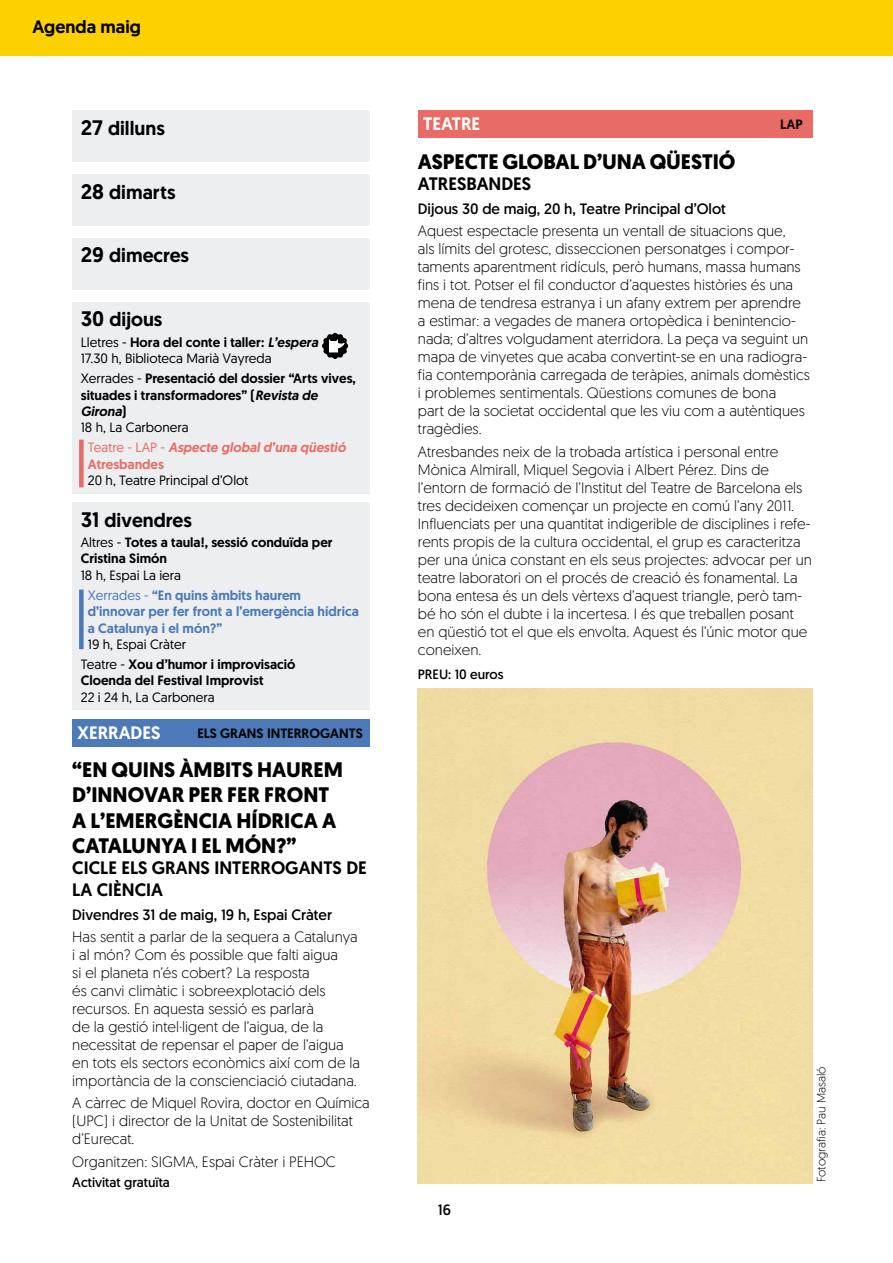
<style>
.page{position:relative;width:893px;height:1263px;background:#fff}
.page>*{position:absolute;margin:0;border:0;box-sizing:border-box;transform-origin:0 0}
.t1{font:700 21px/25.2px "Geomanist";color:#000}
.t2{font:500 19.5px "Geomanist";color:#000}
.t3{font:500 18px/21.6px "Geomanist";color:#000}
.t4{font:500 18px "Geomanist";color:#fff}
.t5{font:300 15px/18px "Geomanist";color:#000}
.t6{font:15px "Geomanist";color:#000}
.t7{font:500 13.5px/16.2px "Geomanist";color:#000}
.t8{font:13.5px/16.2px "Geomanist";color:#000}
.t9{font:500 13.5px/20.4px "Geomanist";color:#4c79b8}
.t10{font:italic 500 13.5px/16.2px "Geomanist";color:#e86c65}
.t11{font:13.5px "Geomanist";color:#000}
.t12{font:300 12px "Geomanist";color:#000}
.s1{font-size:21px}
.s2{font-weight:500}
.s3{font-weight:500;font-style:italic}
.s4{font-weight:400}
.s5{font-style:italic}
.s6{font-weight:400;font-style:normal}
.s7{font-style:normal}
.s8{font-weight:400;color:#000}
</style>
<div class="page">
<div style="left:0;top:0;width:893px;height:55px;background:#fdd100"></div>
<div style="left:72px;top:111px;width:298px;height:51px;background:#edeef0"></div>
<div style="left:72px;top:174px;width:298px;height:51px;background:#edeef0"></div>
<div style="left:72px;top:238px;width:298px;height:51px;background:#edeef0"></div>
<div style="left:72px;top:302px;width:298px;height:191px;background:#edeef0"></div>
<div style="left:79px;top:440px;width:5px;height:47px;background:#e86c65"></div>
<div style="left:418px;top:111px;width:394px;height:27px;background:#e86c65"></div>
<div style="left:72px;top:503px;width:298px;height:207px;background:#edeef0"></div>
<div style="left:79px;top:589px;width:5px;height:60px;background:#4c79b8"></div>
<img style="left:418px;top:688px;width:394px;height:495px">
<svg style="left:322px;top:333px;width:26px;height:26px"></svg>
<div style="left:72px;top:720px;width:298px;height:27px;background:#4c79b8"></div>
<p class="t3" style="left:32px;top:15px;width:110px">Agenda maig</p>
<h2 class="t2" style="left:81px;top:115px;width:86px"><span class="s1">27</span> dilluns</h2>
<h2 class="t2" style="left:81px;top:179px;width:96px"><span class="s1">28</span> dimarts</h2>
<h2 class="t2" style="left:81px;top:243px;width:110px"><span class="s1">29</span> dimecres</h2>
<h2 class="t2" style="left:81px;top:306px;width:83px"><span class="s1">30</span> dijous</h2>
<p class="t8" style="left:81px;top:333px;width:239px">Lletres - <span class="s2">Hora del conte i taller:</span> <span class="s3">L’espera<br></span>17.30 h, Biblioteca Marià Vayreda</p>
<p class="t7" style="left:81px;top:370px;width:277px"><span class="s4">Xerrades -</span> Presentació del dossier “Arts vives, situades i transformadores” (<span class="s5">Revista de<br>Girona</span>)<br><span class="s4">18 h, La Carbonera</span></p>
<p class="t10" style="left:88px;top:439px;width:259px"><span class="s6">Teatre - LAP -</span> Aspecte global d’una qüestió<br><span class="s7">Atresbandes</span></p>
<p class="t8" style="left:88px;top:471px;width:162px">20 h, Teatre Principal d’Olot</p>
<h2 class="t2" style="left:81px;top:507px;width:113px"><span class="s1">31</span> divendres</h2>
<p class="t7" style="left:81px;top:534px;width:253px"><span class="s4">Altres -</span> Totes a taula!, sessió conduïda per<br>Cristina Simón</p>
<p class="t9" style="left:88px;top:565px;width:215px;text-indent:-7px"><span class="s8">18 h, Espai La iera<br></span><span class="s4">Xerrades -</span> “En quins àmbits haurem</p>
<p class="t9" style="left:88px;top:603px;width:272px;line-height:16.2px">d’innovar per fer front a l’emergència hídrica a Catalunya i el món?”</p>
<p class="t7" style="left:81px;top:634px;width:216px;line-height:20.4px;text-indent:7px"><span class="s4">19 h, Espai Cràter<br>Teatre -</span> Xou d’humor i improvisació</p>
<p class="t7" style="left:81px;top:672px;width:184px">Cloenda del Festival Improvist</p>
<p class="t8" style="left:81px;top:688px;width:136px">22 i 24 h, La Carbonera</p>
<p class="t4" style="left:78px;top:721px;width:84px">XERRADES</p>
<h1 class="t1" style="left:72px;top:757px;width:272px">“EN QUINS ÀMBITS HAUREM<br>D’INNOVAR PER FER FRONT<br>A L’EMERGÈNCIA HÍDRICA A<br>CATALUNYA I EL MÓN?”</h1>
<p class="t3" style="left:72px;top:857px;width:296px">CICLE ELS GRANS INTERROGANTS DE<br>LA CIÈNCIA</p>
<p class="t6" style="left:72px;top:905px;width:261px">Divendres 31 de maig, 19 h, Espai Cràter</p>
<p class="t5" style="left:72px;top:927px;width:289px">Has sentit a parlar de la sequera a Catalunya i al món? Com és possible que falti aigua<br>si el planeta n’és cobert? La resposta<br>és canvi climàtic i sobreexplotació dels recursos. En aquesta sessió es parlarà<br>de la gestió intel·ligent de l’aigua, de la necessitat de repensar el paper de l’aigua en tots els sectors econòmics així com de la importància de la conscienciació ciutadana.</p>
<p class="t5" style="left:72px;top:1094px;width:299px">A càrrec de Miquel Rovira, doctor en Química (UPC) i director de la Unitat de Sostenibilitat d’Eurecat.</p>
<p class="t5" style="left:72px;top:1152px;width:265px">Organitzen: SIGMA, Espai Cràter i PEHOC</p>
<p class="t11" style="left:72px;top:1174px;width:99px">Activitat gratuïta</p>
<p class="t7" style="left:197px;top:725px;width:167px">ELS GRANS INTERROGANTS</p>
<p class="t4" style="left:423px;top:112px;width:59px">TEATRE</p>
<h1 class="t1" style="left:418px;top:149px;width:319px">ASPECTE GLOBAL D’UNA QÜESTIÓ</h1>
<p class="t3" style="left:418px;top:173px;width:115px">ATRESBANDES</p>
<p class="t7" style="left:780px;top:116px;width:24px">LAP</p>
<p class="t6" style="left:418px;top:199px;width:310px">Dijous 30 de maig, 20 h, Teatre Principal d’Olot</p>
<p class="t5" style="left:418px;top:222px;width:394px">Aquest espectacle presenta un ventall de situacions que,<br>als límits del grotesc, disseccionen personatges i compor&shy;taments aparentment ridículs, però humans, massa humans fins i tot. Potser el fil conductor d’aquestes històries és una mena de tendresa estranya i un afany extrem per aprendre a estimar: a vegades de manera ortopèdica i benintencio&shy;nada; d’altres volgudament aterridora. La peça va seguint un mapa de vinyetes que acaba convertint-se en una radiogra&shy;fia contemporània carregada de teràpies, animals domèstics i problemes sentimentals. Qüestions comunes de bona<br>part de la societat occidental que les viu com a autèntiques tragèdies.</p>
<p class="t5" style="left:418px;top:442px;width:396px">Atresbandes neix de la trobada artística i personal entre Mònica Almirall, Miquel Segovia i Albert Pérez. Dins de l’entorn de formació de l’Institut del Teatre de Barcelona els tres decideixen començar un projecte en comú l’any 2011.<br>Influenciats per una quantitat indigerible de disciplines i refe&shy;rents propis de la cultura occidental, el grup es caracteritza per una única constant en els seus projectes: advocar per un teatre laboratori on el procés de creació és fonamental. La bona entesa és un dels vèrtexs d’aquest triangle, però tam&shy;bé ho són el dubte i la incertesa. I és que treballen posant en qüestió tot el que els envolta. Aquest és l’únic motor que coneixen.</p>
<p class="t11" style="left:418px;top:666px;width:87px">PREU: 10 euros</p>
<p class="t6" style="left:438px;top:1200px;width:15px">16</p>
<p class="t12" style="left:813px;top:1182px;width:117px;rotate:-90deg">Fotografia: Pau Masaló</p>
</div>
